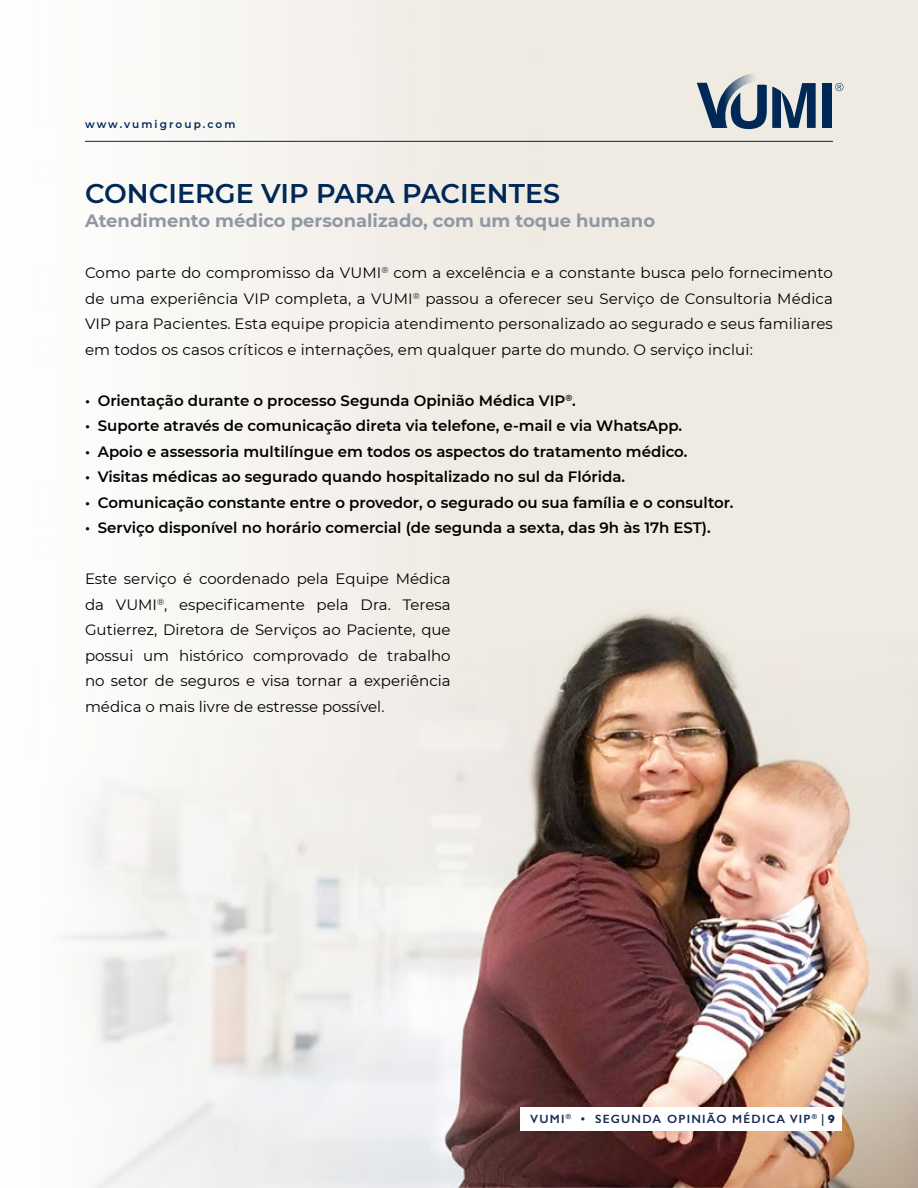
<style>
.page{position:relative;width:918px;height:1188px;background:#fff}
.page>*{position:absolute;margin:0;border:0;box-sizing:border-box;transform-origin:0 0}
.t1{font:600 27px "Montserrat";color:#002856}
.t2{font:700 18px "Montserrat";color:#9198a3}
.t3{font:15px/25.5px "Montserrat";color:#000;text-align:justify}
.t4{font:600 15px "Montserrat";color:#000}
.t5{font:600 12px "Gill Sans";letter-spacing:.1em;color:#172b55}
.t6{font:600 10.5px "Montserrat";letter-spacing:.2em;color:#002856}
.s1{font-weight:700}
</style>
<div class="page">
<img style="left:62px;top:0;width:856px;height:1188px">
<div style="left:521px;top:1107px;width:321px;height:24px;background:#fff"></div>
<svg style="left:835px;top:83px;width:8px;height:8px"></svg>
<div style="left:822px;top:83px;width:10px;height:45px;background:#002856"></div>
<svg style="left:697px;top:73px;width:119px;height:56px;background:#8a98a6"></svg>
<hr style="left:85px;top:141px;width:748px;height:1px;background:#002856">
<p class="t6" style="left:85px;top:117px;width:152px">www.vumigroup.com</p>
<h1 class="t1" style="left:85px;top:175px;width:477px">CONCIERGE VIP PARA PACIENTES</h1>
<p class="t2" style="left:85px;top:208px;width:572px">Atendimento médico personalizado, com um toque humano</p>
<p class="t3" style="left:85px;top:260px;width:749px">Como parte do compromisso da VUMI<sup>®</sup> com a excelência e a constante busca pelo fornecimento de uma experiência VIP completa, a VUMI<sup>®</sup> passou a oferecer seu Serviço de Consultoria Médica VIP para Pacientes. Esta equipe propicia atendimento personalizado ao segurado e seus familiares em todos os casos críticos e internações, em qualquer parte do mundo. O serviço inclui:</p>
<p class="t4" style="left:85px;top:390px;width:492px">• Orientação durante o processo Segunda Opinião Médica VIP<sup>®</sup>.</p>
<p class="t4" style="left:85px;top:415px;width:599px">• Suporte através de comunicação direta via telefone, e-mail e via WhatsApp.</p>
<p class="t4" style="left:85px;top:441px;width:604px">• Apoio e assessoria multilíngue em todos os aspectos do tratamento médico.</p>
<p class="t4" style="left:85px;top:466px;width:542px">• Visitas médicas ao segurado quando hospitalizado no sul da Flórida.</p>
<p class="t4" style="left:85px;top:492px;width:650px">• Comunicação constante entre o provedor, o segurado ou sua família e o consultor.</p>
<p class="t4" style="left:85px;top:517px;width:627px">• Serviço disponível no horário comercial (de segunda a sexta, das 9h às 17h EST).</p>
<p class="t3" style="left:85px;top:566px;width:367px">Este serviço é coordenado pela Equipe Médica da VUMI<sup>®</sup>, especificamente pela Dra. Teresa Gutierrez, Diretora de Serviços ao Paciente, que possui um histórico comprovado de trabalho no setor de seguros e visa tornar a experiência médica o mais livre de estresse possível.</p>
<p class="t5" style="left:530px;top:1111px;width:306px">VUMI<sup>®</sup> • SEGUNDA OPINIÃO MÉDICA VIP<sup>®</sup> | <span class="s1">9</span></p>
</div>
